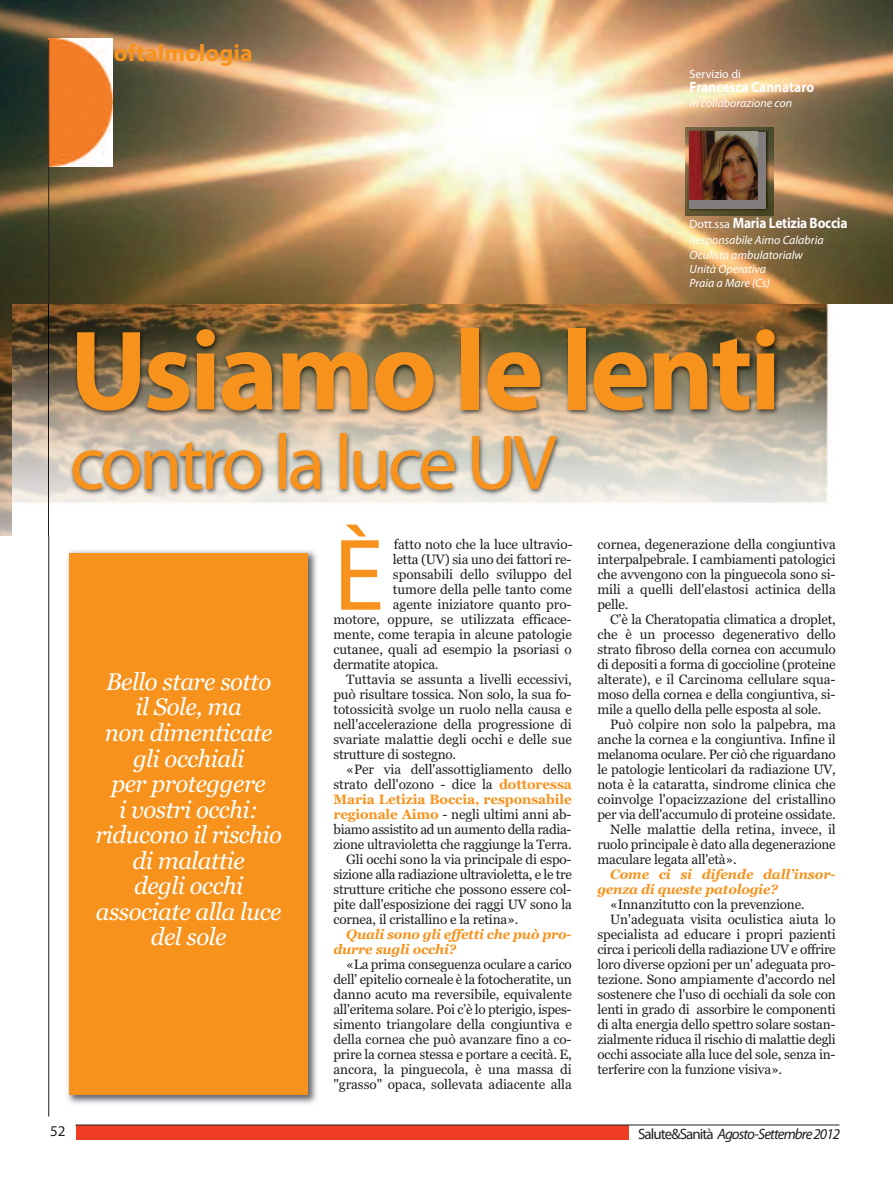
<style>
.page{position:relative;width:893px;height:1191px;background:#fff}
.page>*{position:absolute;margin:0;border:0;box-sizing:border-box;transform-origin:0 0}
.t1{font:700 114.3px "Myriad Pro";letter-spacing:-.025em;color:#f7931d}
.t2{font:102.9px "Myriad Pro";color:#f7931d}
.t3{font:78.3px "Myriad Pro";letter-spacing:-.05em;color:#f7931d}
.t4{font:italic 24px/25.5px "Georgia";letter-spacing:-.02em;color:#fff;text-align:center}
.t5{font:700 24px "Myriad Pro";color:#f7931d}
.t6{font:700 15px "Myriad Pro";letter-spacing:-.01em;color:#fff;scale:.9 1}
.t7{font:italic 15px "Myriad Pro";letter-spacing:-.06em;color:#231f20}
.t8{font:15px "Myriad Pro";color:#231f20}
.t9{font:13.5px/15px "Georgia";letter-spacing:-.015em;color:#231f20;text-align:justify}
.t10{font:italic 700 13.5px/15px "Georgia";letter-spacing:-.015em;color:#f7931d}
.t11{font:700 13.5px "Georgia";letter-spacing:-.005em;color:#f7931d}
.t12{font:italic 12px/14.4px "Myriad Pro";color:#fff}
.t13{font:12px "Myriad Pro";color:#fff}
.s1{font-weight:400;font-size:12px}
.s2{font-weight:700;color:#f7931d}
.s3{font-style:normal}
</style>
<div class="page">
<img style="left:0;top:0;width:893px;height:536px">
<img style="left:49px;top:38px;width:64px;height:128px">
<hr style="left:48px;top:40px;width:1px;height:1076px;background:#231f20">
<img style="left:12px;top:304px;width:881px;height:231px">
<img style="left:345px;top:524px;width:22px;height:11px">
<img style="left:49px;top:304px;width:1px;height:231px">
<div style="left:76px;top:1125px;width:552px;height:14px;background:#ef3c25"></div>
<hr style="left:76px;top:1124px;width:763px;height:1px;background:#231f20">
<img style="left:685px;top:127px;width:89px;height:89px">
<div style="left:690px;top:132px;width:76px;height:76px;background:#827d7c"></div>
<img style="left:690px;top:132px;width:67px;height:67px">
<img style="left:67px;top:550px;width:250px;height:554px">
<div style="left:70px;top:553px;width:238px;height:541px;background:#f7931d"></div>
<h3 class="t5" style="left:114px;top:44px;width:140px">oftalmologia</h3>
<p class="t13" style="left:690px;top:70px;width:53px">Servizio di</p>
<p class="t6" style="left:690px;top:81px;width:140px">Francesca Cannataro</p>
<p class="t12" style="left:690px;top:96px;width:104px">In collaborazione con</p>
<p class="t6" style="left:690px;top:217px;width:177px"><span class="s1">Dott.ssa</span> Maria Letizia Boccia</p>
<p class="t12" style="left:690px;top:234px;width:136px">Responsabile Aimo Calabria<br>Oculista ambulatorialw<br>Unità Operativa<br>Praia a Mare (Cs)</p>
<h1 class="t1" style="left:70px;top:328px;width:713px">Usiamo le lenti</h1>
<h3 class="t3" style="left:70px;top:433px;width:489px">contro la luce UV</h3>
<h3 class="t4" style="left:95px;top:669px;width:188px">Bello stare sotto<br>il Sole, ma<br>non dimenticate gli occhiali<br>per proteggere<br>i vostri occhi: riducono il rischio di malattie<br>degli occhi associate alla luce del sole</h3>
<h2 class="t2" style="left:333px;top:536px;width:52px">È</h2>
<p class="t9" style="left:394px;top:537px;width:180px">fatto noto che la luce ultravio-</p>
<p class="t9" style="left:393px;top:552px;width:180px">letta (UV) sia uno dei fattori re-</p>
<p class="t9" style="left:393px;top:567px;width:180px">sponsabili dello sviluppo del</p>
<p class="t9" style="left:393px;top:582px;width:180px">tumore della pelle tanto come</p>
<p class="t9" style="left:393px;top:597px;width:180px">agente iniziatore quanto pro-</p>
<p class="t9" style="left:333px;top:612px;width:240px">motore, oppure, se utilizzata efficace-</p>
<p class="t9" style="left:333px;top:627px;width:240px">mente, come terapia in alcune patologie</p>
<p class="t9" style="left:333px;top:642px;width:240px">cutanee, quali ad esempio la psoriasi o</p>
<p class="t9" style="left:333px;top:657px;width:107px">dermatite atopica.</p>
<p class="t9" style="left:346px;top:672px;width:227px">Tuttavia se assunta a livelli eccessivi,</p>
<p class="t9" style="left:333px;top:687px;width:240px">può risultare tossica. Non solo, la sua fo-</p>
<p class="t9" style="left:333px;top:702px;width:240px">totossicità svolge un ruolo nella causa e</p>
<p class="t9" style="left:333px;top:717px;width:240px">nell'accelerazione della progressione di</p>
<p class="t9" style="left:333px;top:732px;width:240px">svariate malattie degli occhi e delle sue</p>
<p class="t9" style="left:333px;top:747px;width:124px">strutture di sostegno.</p>
<p class="t9" style="left:346px;top:762px;width:227px">«Per via dell'assottigliamento dello</p>
<p class="t9" style="left:333px;top:777px;width:240px">strato dell'ozono - dice la <span class="s2">dottoressa</span></p>
<p class="t11" style="left:333px;top:791px;width:240px">Maria Letizia Boccia, responsabile</p>
<p class="t9" style="left:333px;top:807px;width:240px"><span class="s2">regionale Aimo</span> - negli ultimi anni ab-</p>
<p class="t9" style="left:333px;top:822px;width:240px">biamo assistito ad un aumento della radia-</p>
<p class="t9" style="left:333px;top:837px;width:240px">zione ultravioletta che raggiunge la Terra.</p>
<p class="t9" style="left:346px;top:852px;width:227px">Gli occhi sono la via principale di espo-</p>
<p class="t9" style="left:333px;top:867px;width:240px">sizione alla radiazione ultravioletta, e le tre</p>
<p class="t9" style="left:333px;top:882px;width:240px">strutture critiche che possono essere col-</p>
<p class="t9" style="left:333px;top:897px;width:240px">pite dall'esposizione dei raggi UV sono la</p>
<p class="t9" style="left:333px;top:912px;width:186px">cornea, il cristallino e la retina».</p>
<p class="t10" style="left:333px;top:927px;width:240px;text-indent:13px">Quali sono gli effetti che può pro&shy;durre sugli occhi?</p>
<p class="t9" style="left:333px;top:957px;width:240px;text-indent:13px">«La prima conseguenza oculare a carico dell' epitelio corneale è la fotocheratite, un danno acuto ma reversibile, equivalente all'eritema solare. Poi c’è lo pterigio, ispes&shy;simento triangolare della congiuntiva e della cornea che può avanzare fino a co&shy;prire la cornea stessa e portare a cecità. E, ancora, la pinguecola, è una massa di "grasso" opaca, sollevata adiacente alla</p>
<p class="t9" style="left:597px;top:537px;width:240px">cornea, degenerazione della congiuntiva interpalpebrale. I cambiamenti patologici che avvengono con la pinguecola sono si&shy;mili a quelli dell'elastosi actinica della pelle.</p>
<p class="t9" style="left:597px;top:612px;width:240px;text-indent:13px">C’è la Cheratopatia climatica a droplet, che è un processo degenerativo dello strato fibroso della cornea con accumulo di depositi a forma di goccioline (proteine alterate), e il Carcinoma cellulare squa&shy;moso della cornea e della congiuntiva, si&shy;mile a quello della pelle esposta al sole.</p>
<p class="t9" style="left:610px;top:717px;width:227px">Può colpire non solo la palpebra, ma</p>
<p class="t9" style="left:597px;top:732px;width:240px">anche la cornea e la congiuntiva. Infine il</p>
<p class="t9" style="left:597px;top:747px;width:240px">melanoma oculare. Per ciò che riguardano</p>
<p class="t9" style="left:597px;top:762px;width:240px">le patologie lenticolari da radiazione UV,</p>
<p class="t9" style="left:597px;top:777px;width:240px">nota è la cataratta, sindrome clinica che</p>
<p class="t9" style="left:597px;top:792px;width:240px">coinvolge l'opacizzazione del cristallino</p>
<p class="t9" style="left:597px;top:807px;width:240px">per via dell'accumulo di proteine ossidate.</p>
<p class="t9" style="left:610px;top:822px;width:227px">Nelle malattie della retina, invece, il</p>
<p class="t9" style="left:597px;top:837px;width:240px">ruolo principale è dato alla degenerazione</p>
<p class="t9" style="left:597px;top:852px;width:141px">maculare legata all'età».</p>
<p class="t10" style="left:597px;top:867px;width:240px;text-indent:13px">Come ci si difende dall’insor&shy;genza di queste patologie?</p>
<p class="t9" style="left:610px;top:897px;width:196px">«Innanzitutto con la prevenzione.</p>
<p class="t9" style="left:610px;top:912px;width:227px">Un'adeguata visita oculistica aiuta lo</p>
<p class="t9" style="left:597px;top:927px;width:240px">specialista ad educare i propri pazienti</p>
<p class="t9" style="left:597px;top:942px;width:240px">circa i pericoli della radiazione UV e offrire</p>
<p class="t9" style="left:597px;top:957px;width:240px">loro diverse opzioni per un' adeguata pro-</p>
<p class="t9" style="left:597px;top:972px;width:240px">tezione. Sono ampiamente d'accordo nel</p>
<p class="t9" style="left:597px;top:987px;width:240px">sostenere che l'uso di occhiali da sole con</p>
<p class="t9" style="left:597px;top:1002px;width:240px">lenti in grado di assorbire le componenti</p>
<p class="t9" style="left:597px;top:1017px;width:240px">di alta energia dello spettro solare sostan-</p>
<p class="t9" style="left:597px;top:1032px;width:240px">zialmente riduca il rischio di malattie degli</p>
<p class="t9" style="left:597px;top:1047px;width:240px">occhi associate alla luce del sole, senza in-</p>
<p class="t9" style="left:597px;top:1062px;width:186px">terferire con la funzione visiva».</p>
<p class="t8" style="left:50px;top:1125px;width:17px">52</p>
<p class="t7" style="left:638px;top:1128px;width:204px"><span class="s3">Salute&amp;Sanità</span> Agosto-Settembre2012</p>
</div>
